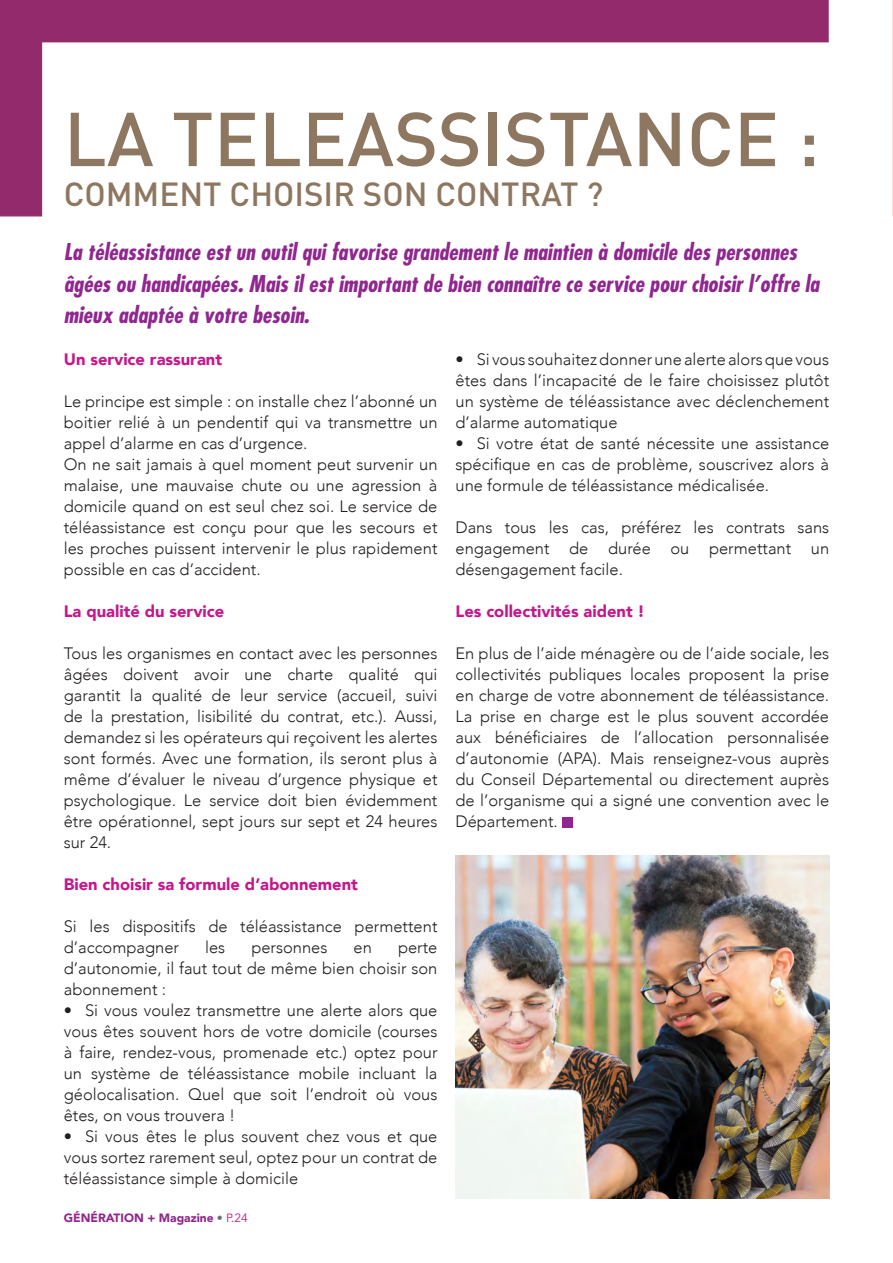
<style>
.page{position:relative;width:893px;height:1263px;background:#fff}
.page>*{position:absolute;margin:0;border:0;box-sizing:border-box;transform-origin:0 0}
.Titre_Rubrique{font:500 75px "DIN";color:#8e7760}
.Titre_Rubrique-2{font:500 33px "DIN";color:#8e7760}
.Chapeau_de_txt{font:italic 700 condensed 22.5px/31.5px "Futura";color:#90268f}
.Corps_de_txt{font:300 16.5px/21px "Avenir";color:#231f20;text-align:justify}
.Corps_de_txt-2{font:900 16.5px "Avenir";color:#c5168c}
.t1{font:900 12px "Avenir";color:#90268f}
.s1{font-weight:400;color:#6c6d70}
.s2{font-weight:400;color:#c5168c}
</style>
<div class="page">
<img style="left:0;top:0;width:893px;height:1199px">
<img style="left:455px;top:855px;width:374px;height:343px">
<div style="left:562px;top:817px;width:11px;height:11px;background:#90268f"></div>
<p class="Titre_Rubrique" style="left:64px;top:91px;width:757px">LA TELEASSISTANCE :</p>
<p class="Titre_Rubrique-2" style="left:64px;top:173px;width:541px">COMMENT CHOISIR SON CONTRAT ?</p>
<p class="Chapeau_de_txt" style="left:64px;top:236px;width:757px">La téléassistance est un outil qui favorise grandement le maintien à domicile des personnes âgées ou handicapées. Mais il est important de bien connaître ce service pour choisir l’offre la mieux adaptée à votre besoin.</p>
<p class="Corps_de_txt-2" style="left:64px;top:345px;width:160px">Un service rassurant</p>
<p class="Corps_de_txt" style="left:64px;top:391px;width:375px">Le principe est simple : on installe chez l’abonné un boitier relié à un pendentif qui va transmettre un appel d’alarme en cas d’urgence.</p>
<p class="Corps_de_txt" style="left:64px;top:454px;width:375px">On ne sait jamais à quel moment peut survenir un malaise, une mauvaise chute ou une agression à domicile quand on est seul chez soi. Le service de téléassistance est conçu pour que les secours et les proches puissent intervenir le plus rapidement possible en cas d’accident.</p>
<p class="Corps_de_txt-2" style="left:64px;top:597px;width:162px">La qualité du service</p>
<p class="Corps_de_txt" style="left:64px;top:643px;width:375px">Tous les organismes en contact avec les personnes âgées doivent avoir une charte qualité qui garantit la qualité de leur service (accueil, suivi de la prestation, lisibilité du contrat, etc.). Aussi, demandez si les opérateurs qui reçoivent les alertes sont formés. Avec une formation, ils seront plus à même d’évaluer le niveau d’urgence physique et psychologique. Le service doit bien évidemment être opérationnel, sept jours sur sept et 24 heures sur 24.</p>
<p class="Corps_de_txt-2" style="left:64px;top:870px;width:296px">Bien choisir sa formule d’abonnement</p>
<p class="Corps_de_txt" style="left:64px;top:916px;width:375px">Si les dispositifs de téléassistance permettent d’accompagner</p>
<p class="Corps_de_txt" style="left:205px;top:937px;width:22px">les</p>
<p class="Corps_de_txt" style="left:251px;top:937px;width:78px">personnes</p>
<p class="Corps_de_txt" style="left:354px;top:937px;width:20px">en</p>
<p class="Corps_de_txt" style="left:64px;top:937px;width:375px;text-indent:334px">perte d’autonomie, il faut tout de même bien choisir son abonnement :</p>
<p class="Corps_de_txt" style="left:64px;top:1000px;width:375px">• Si vous voulez transmettre une alerte alors que vous êtes souvent hors de votre domicile (courses à faire, rendez-vous, promenade etc.) optez pour un système de téléassistance mobile incluant la géolocalisation. Quel que soit l’endroit où vous êtes, on vous trouvera !</p>
<p class="Corps_de_txt" style="left:64px;top:1126px;width:375px">• Si vous êtes le plus souvent chez vous et que vous sortez rarement seul, optez pour un contrat de téléassistance simple à domicile</p>
<p class="t1" style="left:64px;top:1207px;width:186px">GÉNÉRATION + Magazine <span class="s1">•</span> <span class="s2">P</span><span class="s2">.24</span></p>
<p class="Corps_de_txt" style="left:455px;top:349px;width:375px">• Si vous souhaitez donner une alerte alors que vous êtes dans l’incapacité de le faire choisissez plutôt un système de téléassistance avec déclenchement d’alarme automatique</p>
<p class="Corps_de_txt" style="left:455px;top:433px;width:375px">• Si votre état de santé nécessite une assistance spécifique en cas de problème, souscrivez alors à une formule de téléassistance médicalisée.</p>
<p class="Corps_de_txt" style="left:455px;top:517px;width:375px">Dans tous les cas, préférez les contrats sans engagement de durée ou permettant un désengagement facile.</p>
<p class="Corps_de_txt-2" style="left:455px;top:597px;width:191px">Les collectivités aident !</p>
<p class="Corps_de_txt" style="left:455px;top:643px;width:375px">En plus de l’aide ménagère ou de l’aide sociale, les collectivités publiques locales proposent la prise en charge de votre abonnement de téléassistance.<br>La prise en charge est le plus souvent accordée aux bénéficiaires de l’allocation personnalisée d’autonomie (APA). Mais renseignez-vous auprès du Conseil Départemental ou directement auprès de l’organisme qui a signé une convention avec le Département.</p>
</div>
